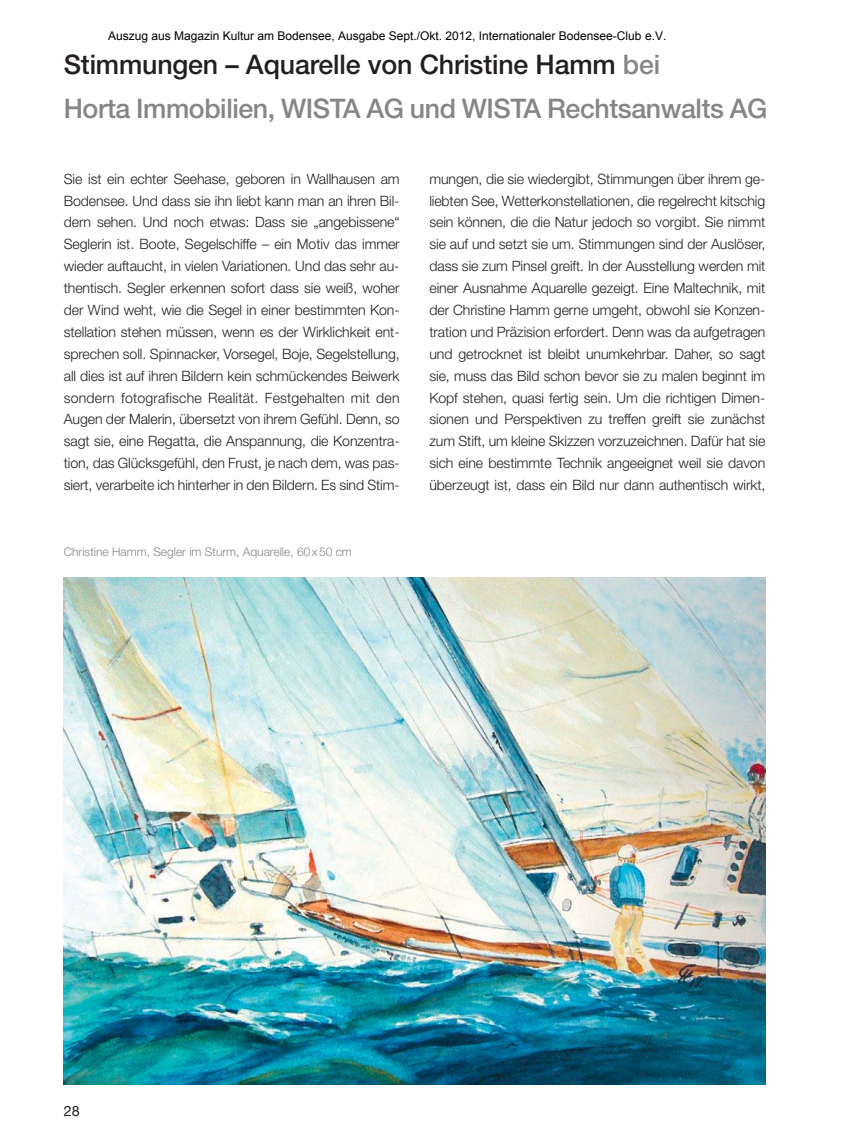
<style>
.page{position:relative;width:849px;height:1148px;background:#fff}
.page>*{position:absolute;margin:0;border:0;box-sizing:border-box;transform-origin:0 0}
.t1{font:500 27px/43.8px "Helvetica Neue";letter-spacing:-.015em;color:#878586}
.t2{font:300 14.25px/21.9px "Helvetica Neue";letter-spacing:-.005em;color:#231f20;text-align:justify}
.t3{font:14.25px "Helvetica Neue";color:#231f20}
.t4{font:12px "Arial";color:#000}
.t5{font:300 12px "Helvetica Neue";color:#878586}
.s1{color:#231f20}
</style>
<div class="page">
<img style="left:64px;top:577px;width:702px;height:507px">
<p class="t4" style="left:108px;top:28px;width:560px">Auszug aus Magazin Kultur am Bodensee, Ausgabe Sept./Okt. 2012, Internationaler Bodensee-Club e.V.</p>
<h1 class="t1" style="left:64px;top:45px;width:705px"><span class="s1">Stimmungen – Aquarelle von Christine Hamm</span> bei<br>Horta Immobilien, WISTA AG und WISTA Rechtsanwalts AG</h1>
<p class="t2" style="left:64px;top:169px;width:338px">Sie ist ein echter Seehase, geboren in Wallhausen am Bodensee. Und dass sie ihn liebt kann man an ihren Bil&shy;dern sehen. Und noch etwas: Dass sie „angebissene“ Seglerin ist. Boote, Segelschiffe – ein Motiv das immer wieder auftaucht, in vielen Variationen. Und das sehr au&shy;thentisch. Segler erkennen sofort dass sie weiß, woher der Wind weht, wie die Segel in einer bestimmten Kon&shy;stellation stehen müssen, wenn es der Wirklichkeit ent&shy;sprechen soll. Spinnacker, Vorsegel, Boje, Segelstellung, all dies ist auf ihren Bildern kein schmückendes Beiwerk sondern fotografische Realität. Festgehalten mit den Augen der Malerin, übersetzt von ihrem Gefühl. Denn, so sagt sie, eine Regatta, die Anspannung, die Konzentra - tion, das Glücksgefühl, den Frust, je nach dem, was pas&shy;siert, verarbeite ich hinterher in den Bildern. Es sind Stim-</p>
<p class="t2" style="left:429px;top:169px;width:337px">mungen, die sie wiedergibt, Stimmungen über ihrem ge&shy;liebten See, Wetterkonstellationen, die regelrecht kitschig sein können, die die Natur jedoch so vorgibt. Sie nimmt sie auf und setzt sie um. Stimmungen sind der Auslöser, dass sie zum Pinsel greift. In der Ausstellung werden mit einer Ausnahme Aquarelle gezeigt. Eine Maltechnik, mit der Christine Hamm gerne umgeht, obwohl sie Konzen&shy;tration und Präzision erfordert. Denn was da aufgetragen und getrocknet ist bleibt unumkehrbar. Daher, so sagt sie, muss das Bild schon bevor sie zu malen beginnt im Kopf stehen, quasi fertig sein. Um die richtigen Dimen&shy;sionen und Perspektiven zu treffen greift sie zunächst zum Stift, um kleine Skizzen vorzuzeichnen. Dafür hat sie sich eine bestimmte Technik angeeignet weil sie davon überzeugt ist, dass ein Bild nur dann authentisch wirkt,</p>
<p class="t5" style="left:64px;top:547px;width:290px">Christine Hamm, Segler im Sturm, Aquarelle, 60x50 cm</p>
<p class="t3" style="left:64px;top:1105px;width:17px">28</p>
</div>
